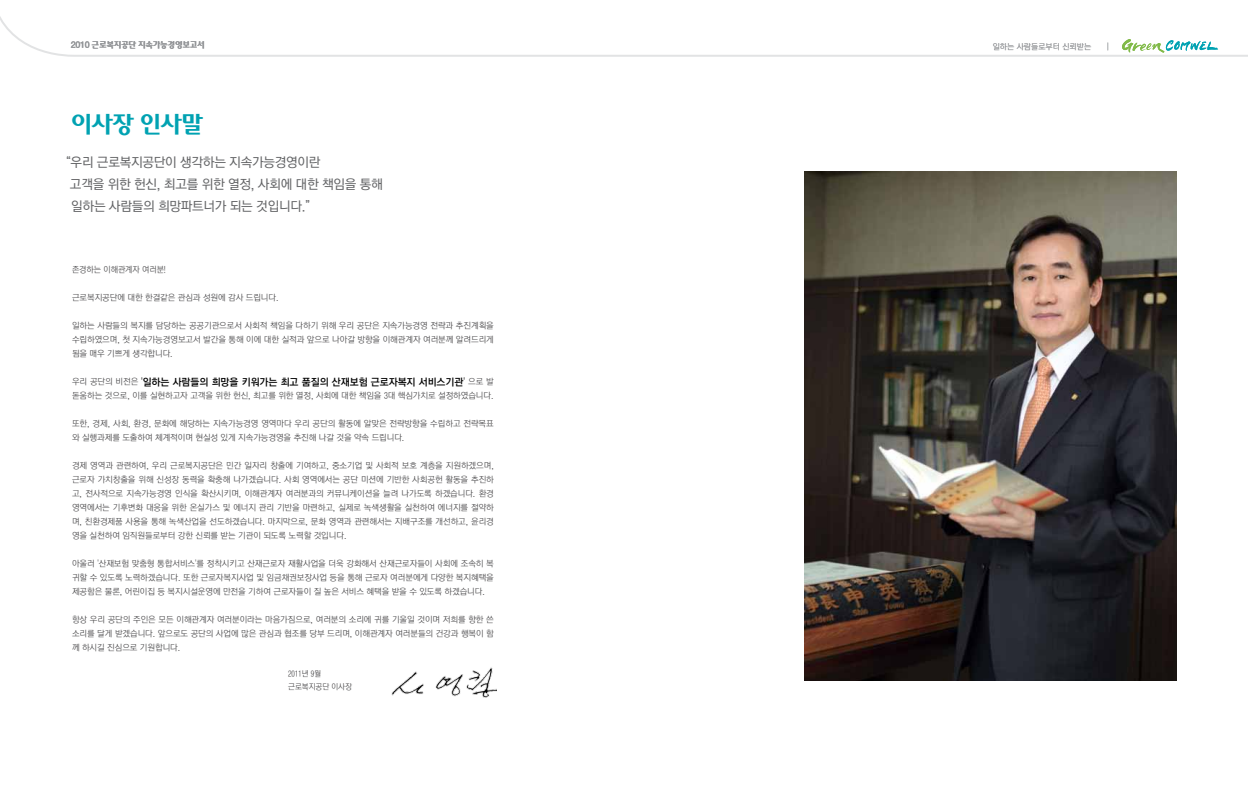
<style>
.page{position:relative;width:1248px;height:794px;background:#fff}
.page>*{position:absolute;margin:0;border:0;box-sizing:border-box;transform-origin:0 0}
.t1{font:25px "YDI2002";letter-spacing:-.025em;color:#00a2b2}
.t2{font:13px/22px "YGO530";letter-spacing:-.025em;color:#636466}
.t3{font:10px "YGO540";letter-spacing:-.01em;color:#000}
.t4{font:9px "YDI2002";letter-spacing:-.04em;color:#939598}
.t5{font:8.5px/14px "YGO520";letter-spacing:-.01em;color:#414042;text-align:justify}
.t6{font:8.5px "YGO520";letter-spacing:-.01em;color:#414042;scale:.96 1}
.t7{font:8px/13px "YGO520";letter-spacing:-.01em;color:#414042;scale:.96 1}
.t8{font:8px "YGO520";color:#939598}
.s1{font-family:"YGO520";font-size:8.5px;color:#414042}
.s2{font-family:"YGO520"}
</style>
<div class="page">
<img style="left:804px;top:171px;width:372px;height:509px">
<svg style="left:0;top:16px;width:1247px;height:41px"></svg>
<svg style="left:1121px;top:39px;width:97px;height:14px"></svg>
<img style="left:391px;top:667px;width:105px;height:31px">
<p class="t4" style="left:71px;top:40px;width:135px">2010 근로복지공단 지속가능경영보고서</p>
<p class="t8" style="left:992px;top:43px;width:100px">일하는 사람들로부터 신뢰받는</p>
<h1 class="t1" style="left:71px;top:111px;width:134px">이사장 인사말</h1>
<h2 class="t2" style="left:70px;top:152px;width:314px;text-indent:-11px">“우리 근로복지공단이 생각하는 지속가능경영이란<br>고객을 위한 헌신, 최고를 위한 열정, 사회에 대한 책임을 통해 일하는 사람들의 희망파트너가 되는 것입니다.”</h2>
<p class="t6" style="left:72px;top:265px;width:99px">존경하는 이해관계자 여러분!</p>
<p class="t5" style="left:72px;top:290px;width:208px">근로복지공단에 대한 한결같은 관심과 성원에 감사 드립니다.</p>
<p class="t5" style="left:72px;top:318px;width:423px">일하는 사람들의 복지를 담당하는 공공기관으로서 사회적 책임을 다하기 위해 우리 공단은 지속가능경영 전략과 추진계획을 수립하였으며, 첫 지속가능경영보고서 발간을 통해 이에 대한 실적과 앞으로 나아갈 방향을 이해관계자 여러분께 알려드리게 됨을 매우 기쁘게 생각합니다.</p>
<p class="t3" style="left:72px;top:377px;width:423px"><span class="s1">우리 공단의 비전은</span> <span class="s2">'</span>일하는 사람들의 희망을 키워가는 최고 품질의 산재보험 근로자복지 서비스기관<span class="s2">'</span> <span class="s1">으로 발</span></p>
<p class="t5" style="left:72px;top:388px;width:423px">돋움하는 것으로, 이를 실현하고자 고객을 위한 헌신, 최고를 위한 열정, 사회에 대한 책임을 3대 핵심가치로 설정하였습니다.</p>
<p class="t5" style="left:72px;top:416px;width:423px">또한, 경제, 사회, 환경, 문화에 해당하는 지속가능경영 영역마다 우리 공단의 활동에 알맞은 전략방향을 수립하고 전략목표 와 실행과제를 도출하여 체계적이며 현실성 있게 지속가능경영을 추진해 나갈 것을 약속 드립니다.</p>
<p class="t5" style="left:72px;top:458px;width:423px">경제 영역과 관련하여, 우리 근로복지공단은 민간 일자리 창출에 기여하고, 중소기업 및 사회적 보호 계층을 지원하겠으며, 근로자 가치창출을 위해 신성장 동력을 확충해 나가겠습니다. 사회 영역에서는 공단 미션에 기반한 사회공헌 활동을 추진하 고, 전사적으로 지속가능경영 인식을 확산시키며, 이해관계자 여러분과의 커뮤니케이션을 늘려 나가도록 하겠습니다. 환경 영역에서는 기후변화 대응을 위한 온실가스 및 에너지 관리 기반을 마련하고, 실제로 녹색생활을 실천하여 에너지를 절약하 며, 친환경제품 사용을 통해 녹색산업을 선도하겠습니다. 마지막으로, 문화 영역과 관련해서는 지배구조를 개선하고, 윤리경 영을 실천하여 임직원들로부터 강한 신뢰를 받는 기관이 되도록 노력할 것입니다.</p>
<p class="t5" style="left:72px;top:556px;width:423px">아울러 '산재보험 맞춤형 통합서비스'를 정착시키고 산재근로자 재활사업을 더욱 강화해서 산재근로자들이 사회에 조속히 복 귀할 수 있도록 노력하겠습니다. 또한 근로자복지사업 및 임금채권보장사업 등을 통해 근로자 여러분에게 다양한 복지혜택을 제공함은 물론, 어린이집 등 복지시설운영에 만전을 기하여 근로자들이 질 높은 서비스 혜택을 받을 수 있도록 하겠습니다.</p>
<p class="t5" style="left:72px;top:612px;width:423px">항상 우리 공단의 주인은 모든 이해관계자 여러분이라는 마음가짐으로, 여러분의 소리에 귀를 기울일 것이며 저희를 향한 쓴 소리를 달게 받겠습니다. 앞으로도 공단의 사업에 많은 관심과 협조를 당부 드리며, 이해관계자 여러분들의 건강과 행복이 함 께 하시길 진심으로 기원합니다.</p>
<p class="t7" style="left:288px;top:668px;width:68px">2011년 9월 근로복지공단 이사장</p>
</div>
